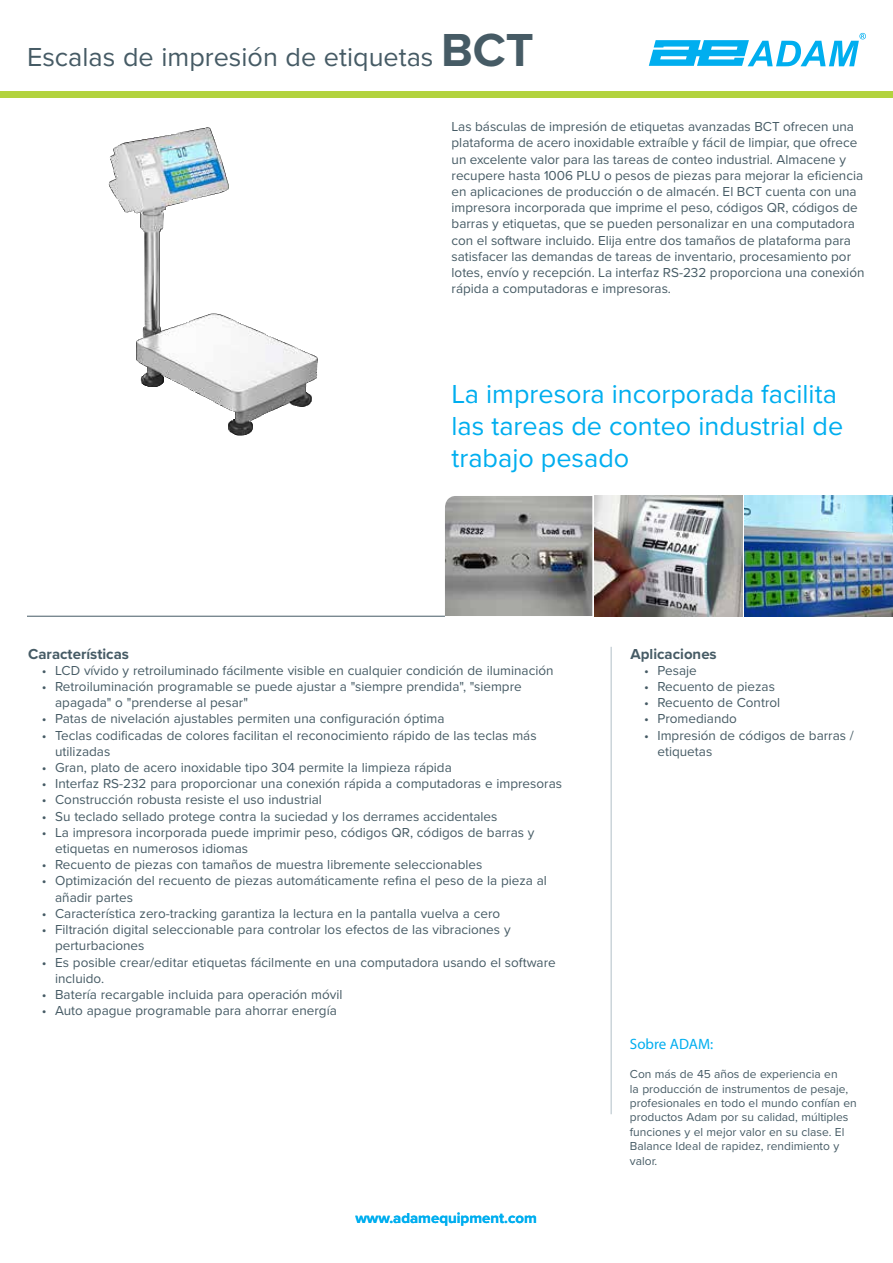
<style>
.page{position:relative;width:893px;height:1263px;background:#fff}
.page>*{position:absolute;margin:0;border:0;box-sizing:border-box;transform-origin:0 0}
.t1{font:27px/32.4px "Proxima Nova";color:#00aeef}
.t2{font:27px "Proxima Nova";color:#465b65}
.t3{font:700 15px "Proxima Nova";color:#465b65}
.t4{font:700 15px "Proxima Nova";color:#00aeef}
.t5{font:15px "Myriad Pro";color:#00aeef}
.t6{font:13.5px/16.2px "Proxima Nova";color:#465b65}
.t7{font:12px/14.4px "Proxima Nova";color:#465b65}
.s1{font-weight:700;font-size:48px}
</style>
<div class="page">
<img style="left:108px;top:127px;width:210px;height:309px">
<div style="left:0;top:92px;width:893px;height:6px;background:#b2d33e"></div>
<hr style="left:27px;top:616px;width:418px;height:1px;background:#465b65">
<hr style="left:611px;top:647px;width:1px;height:467px;background:#b1bfc7">
<svg style="left:649px;top:33px;width:217px;height:33px"></svg>
<img style="left:445px;top:496px;width:147px;height:120px">
<img style="left:595px;top:496px;width:147px;height:120px">
<img style="left:744px;top:496px;width:149px;height:120px">
<h1 class="t2" style="left:27px;top:37px;width:508px">Escalas de impresión de etiquetas <span class="s1">BCT</span></h1>
<p class="t6" style="left:452px;top:118px;width:414px">Las básculas de impresión de etiquetas avanzadas BCT ofrecen una plataforma de acero inoxidable extraíble y fácil de limpiar, que ofrece un excelente valor para las tareas de conteo industrial. Almacene y recupere hasta 1006 PLU o pesos de piezas para mejorar la eficiencia en aplicaciones de producción o de almacén. El BCT cuenta con una impresora incorporada que imprime el peso, códigos QR, códigos de barras y etiquetas, que se pueden personalizar en una computadora con el software incluido. Elija entre dos tamaños de plataforma para satisfacer las demandas de tareas de inventario, procesamiento por lotes, envío y recepción. La interfaz RS-232 proporciona una conexión rápida a computadoras e impresoras.</p>
<h1 class="t1" style="left:452px;top:376px;width:393px">La impresora incorporada facilita las tareas de conteo industrial de trabajo pesado</h1>
<p class="t3" style="left:28px;top:642px;width:102px">Características</p>
<p class="t6" style="left:42px;top:662px;width:513px">• LCD vívido y retroiluminado fácilmente visible en cualquier condición de iluminación</p>
<p class="t6" style="left:55px;top:678px;width:468px;text-indent:-14px">• Retroiluminación programable se puede ajustar a "siempre prendida", "siempre apagada" o "prenderse al pesar"</p>
<p class="t6" style="left:42px;top:710px;width:404px">• Patas de nivelación ajustables permiten una configuración óptima</p>
<p class="t6" style="left:55px;top:726px;width:483px;text-indent:-14px">• Teclas codificadas de colores facilitan el reconocimiento rápido de las teclas más utilizadas</p>
<p class="t6" style="left:42px;top:759px;width:412px">• Gran, plato de acero inoxidable tipo 304 permite la limpieza rápida</p>
<p class="t6" style="left:42px;top:775px;width:522px">• Interfaz RS-232 para proporcionar una conexión rápida a computadoras e impresoras</p>
<p class="t6" style="left:42px;top:791px;width:282px">• Construcción robusta resiste el uso industrial</p>
<p class="t6" style="left:42px;top:807px;width:457px">• Su teclado sellado protege contra la suciedad y los derrames accidentales</p>
<p class="t6" style="left:55px;top:824px;width:481px;text-indent:-14px">• La impresora incorporada puede imprimir peso, códigos QR, códigos de barras y etiquetas en numerosos idiomas</p>
<p class="t6" style="left:42px;top:856px;width:442px">• Recuento de piezas con tamaños de muestra libremente seleccionables</p>
<p class="t6" style="left:55px;top:872px;width:493px;text-indent:-14px">• Optimización del recuento de piezas automáticamente refina el peso de la pieza al añadir partes</p>
<p class="t6" style="left:42px;top:905px;width:460px">• Característica zero-tracking garantiza la lectura en la pantalla vuelva a cero</p>
<p class="t6" style="left:55px;top:921px;width:457px;text-indent:-14px">• Filtración digital seleccionable para controlar los efectos de las vibraciones y perturbaciones</p>
<p class="t6" style="left:55px;top:953px;width:502px;text-indent:-14px">• Es posible crear/editar etiquetas fácilmente en una computadora usando el software incluido.</p>
<p class="t6" style="left:42px;top:986px;width:302px">• Batería recargable incluida para operación móvil</p>
<p class="t6" style="left:42px;top:1002px;width:297px">• Auto apague programable para ahorrar energía</p>
<p class="t4" style="left:355px;top:1207px;width:183px">www.adamequipment.com</p>
<p class="t3" style="left:630px;top:642px;width:88px">Aplicaciones</p>
<p class="t6" style="left:644px;top:662px;width:54px">• Pesaje</p>
<p class="t6" style="left:644px;top:678px;width:132px">• Recuento de piezas</p>
<p class="t6" style="left:644px;top:694px;width:138px">• Recuento de Control</p>
<p class="t6" style="left:644px;top:710px;width:94px">• Promediando</p>
<p class="t6" style="left:657px;top:726px;width:198px;text-indent:-14px">• Impresión de códigos de barras / etiquetas</p>
<p class="t5" style="left:630px;top:1035px;width:85px">Sobre ADAM:</p>
<p class="t7" style="left:630px;top:1066px;width:228px">Con más de 45 años de experiencia en<br>la producción de instrumentos de pesaje, profesionales en todo el mundo confían en productos Adam por su calidad, múltiples funciones y el mejor valor en su clase. El Balance Ideal de rapidez, rendimiento y valor.</p>
</div>
